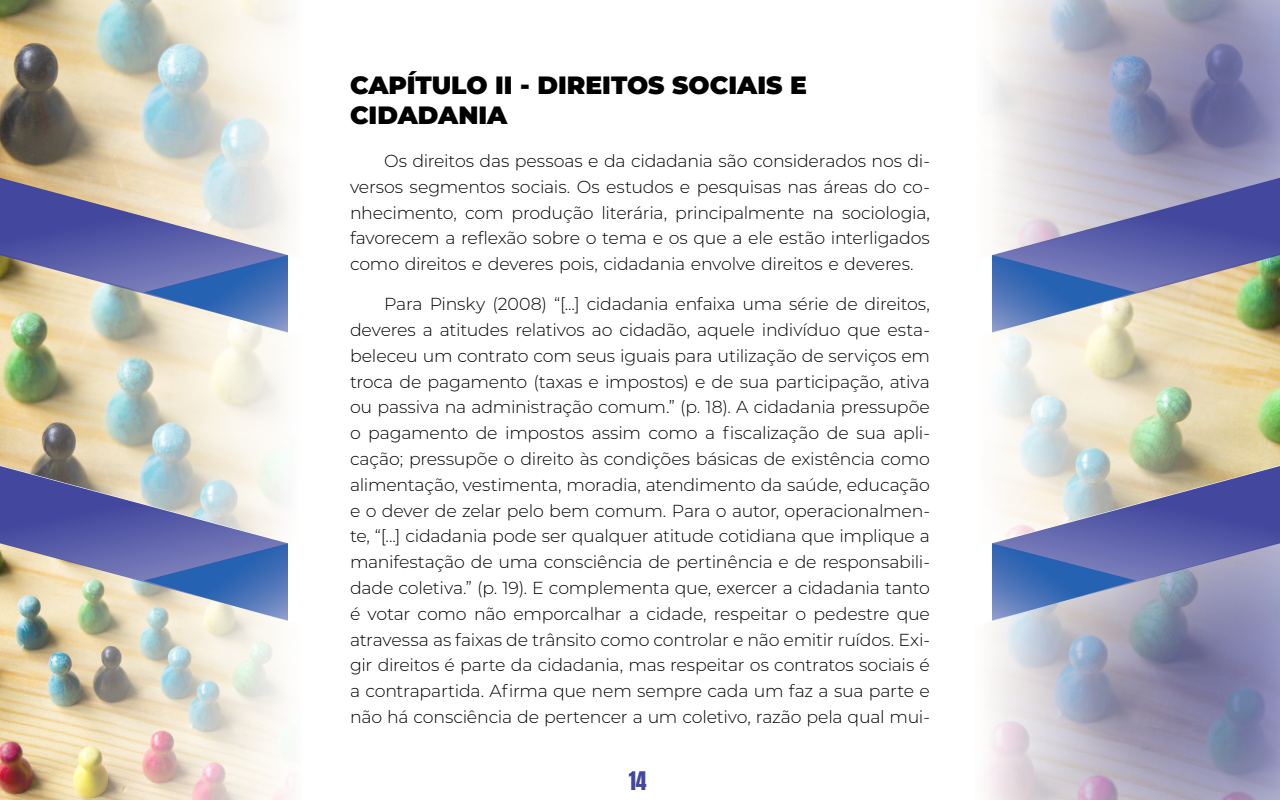
<style>
.page{position:relative;width:1280px;height:800px;background:#fff}
.page>*{position:absolute;margin:0;border:0;box-sizing:border-box;transform-origin:0 0}
.t1{font:900 25px/30px "Montserrat";color:#000}
.t2{font:21.8px "Anton";color:#43489e}
.t3{font:300 17.4px/25.8px "Montserrat";letter-spacing:-.015em;color:#000;text-align:justify}
</style>
<div class="page">
<img style="left:0;top:0;width:1280px;height:800px">
<div style="left:967px;top:0;width:313px;height:261px;background:#fff;opacity:.75"></div>
<div style="left:965px;top:535px;width:315px;height:265px;background:#fff;opacity:.75"></div>
<svg style="left:0;top:178px;width:288px;height:154px;background:#a19fb2"></svg>
<svg style="left:144px;top:255px;width:144px;height:78px;background:#768ebd"></svg>
<img style="left:0;top:466px;width:288px;height:154px">
<svg style="left:144px;top:543px;width:144px;height:78px;background:#738cbb"></svg>
<svg style="left:992px;top:178px;width:288px;height:154px;background:#9a9ab2"></svg>
<svg style="left:992px;top:255px;width:144px;height:78px;background:#778ebd"></svg>
<svg style="left:992px;top:466px;width:288px;height:154px;background:#9394b7"></svg>
<svg style="left:992px;top:543px;width:144px;height:78px;background:#6b84bb"></svg>
<h1 class="t1" style="left:350px;top:69px;width:458px">CAPÍTULO II - DIREITOS SOCIAIS E<br>CIDADANIA</h1>
<p class="t3" style="left:350px;top:147px;width:582px;text-indent:34px">Os direitos das pessoas e da cidadania são considerados nos di&shy;versos segmentos sociais. Os estudos e pesquisas nas áreas do co&shy;nhecimento, com produção literária, principalmente na sociologia, favorecem a reflexão sobre o tema e os que a ele estão interligados como direitos e deveres pois, cidadania envolve direitos e deveres.</p>
<p class="t3" style="left:350px;top:291px;width:582px;text-indent:34px">Para Pinsky (2008) “[...] cidadania enfaixa uma série de direitos, deveres a atitudes relativos ao cidadão, aquele indivíduo que esta&shy;beleceu um contrato com seus iguais para utilização de serviços em troca de pagamento (taxas e impostos) e de sua participação, ativa ou passiva na administração comum.” (p. 18). A cidadania pressupõe o pagamento de impostos assim como a fiscalização de sua apli&shy;cação; pressupõe o direito às condições básicas de existência como alimentação, vestimenta, moradia, atendimento da saúde, educação e o dever de zelar pelo bem comum. Para o autor, operacionalmen&shy;te, “[...] cidadania pode ser qualquer atitude cotidiana que implique a manifestação de uma consciência de pertinência e de responsabili&shy;dade coletiva.” (p. 19). E complementa que, exercer a cidadania tanto é votar como não emporcalhar a cidade, respeitar o pedestre que atravessa as faixas de trânsito como controlar e não emitir ruídos. Exi&shy;gir direitos é parte da cidadania, mas respeitar os contratos sociais é a contrapartida. Afirma que nem sempre cada um faz a sua parte e não há consciência de pertencer a um coletivo, razão pela qual mui-</p>
<p class="t2" style="left:629px;top:770px;width:19px">14</p>
</div>
